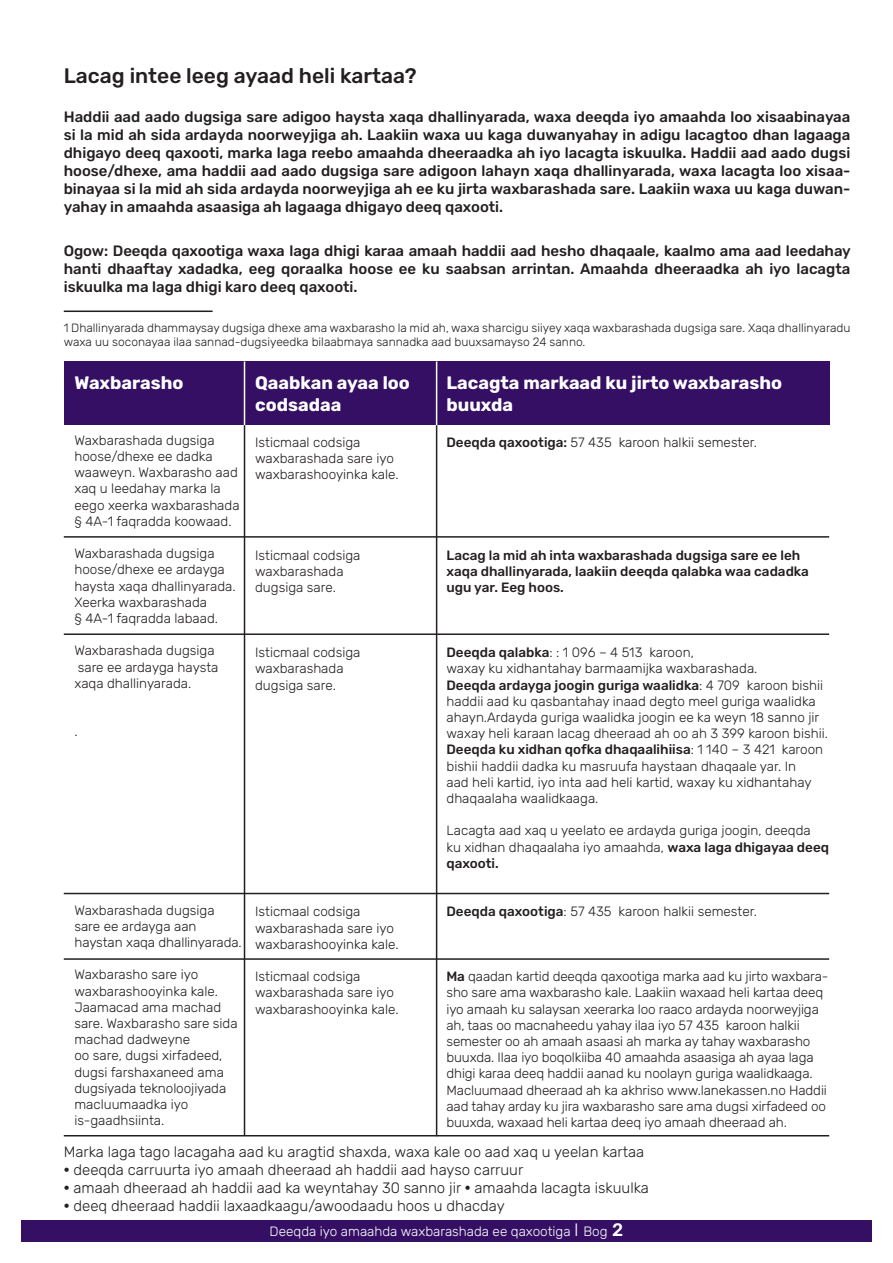
<style>
.page{position:relative;width:893px;height:1263px;background:#fff}
.page>*{position:absolute;margin:0;border:0;box-sizing:border-box;transform-origin:0 0}
.t1{font:500 21px "Rubik";color:#231f20}
.t2{font:700 18px/21.6px "Rubik";color:#fff}
.t3{font:500 15px/18px "Rubik";color:#231f20;text-align:justify}
.t4{font:300 15px "Rubik";color:#231f20}
.t5{font:300 13.5px/16.2px "Rubik";color:#231f20}
.t6{font:500 13.5px/16.2px "Rubik";color:#231f20}
.t7{font:300 13.5px "Rubik";color:#fff}
.t8{font:300 12px/14.4px "Rubik";color:#231f20}
.s1{font-weight:500}
.s2{font-weight:900}
.s3{font-size:18px}
.s4{font-weight:500;font-size:18px}
</style>
<div class="page">
<div style="left:64px;top:361px;width:765px;height:64px;background:#340f63"></div>
<hr style="left:64px;top:893px;width:765px;height:1px;background:#231f20">
<hr style="left:64px;top:958px;width:765px;height:2px;background:#231f20">
<hr style="left:64px;top:1135px;width:765px;height:1px;background:#231f20">
<hr style="left:244px;top:361px;width:1px;height:774px;background:#231f20">
<hr style="left:436px;top:361px;width:1px;height:775px;background:#231f20">
<hr style="left:244px;top:361px;width:1px;height:64px;background:#fff">
<hr style="left:436px;top:361px;width:1px;height:64px;background:#fff">
<div style="left:21px;top:1220px;width:851px;height:22px;background:#340f63"></div>
<hr style="left:64px;top:633px;width:765px;height:2px;background:#231f20">
<hr style="left:64px;top:310px;width:149px;height:2px;background:#231f20">
<hr style="left:64px;top:536px;width:765px;height:2px;background:#231f20">
<p class="t1" style="left:64px;top:64px;width:354px">Lacag intee leeg ayaad heli kartaa?</p>
<p class="t3" style="left:64px;top:109px;width:788px">Haddii aad aado dugsiga sare adigoo haysta xaqa dhallinyarada, waxa deeqda iyo amaahda loo xisaabinayaa si la mid ah sida ardayda noorweyjiga ah. Laakiin waxa uu kaga duwanyahay in adigu lacagtoo dhan lagaaga dhigayo deeq qaxooti, marka laga reebo amaahda dheeraadka ah iyo lacagta iskuulka. Haddii aad aado dugsi hoose/dhexe, ama haddii aad aado dugsiga sare adigoon lahayn xaqa dhallinyarada, waxa lacagta loo xisaa&shy;binayaa si la mid ah sida ardayda noorweyjiga ah ee ku jirta waxbarashada sare. Laakiin waxa uu kaga duwan&shy;yahay in amaahda asaasiga ah lagaaga dhigayo deeq qaxooti.</p>
<p class="t3" style="left:64px;top:242px;width:789px">Ogow: Deeqda qaxootiga waxa laga dhigi karaa amaah haddii aad hesho dhaqaale, kaalmo ama aad leedahay hanti dhaaftay xadadka, eeg qoraalka hoose ee ku saabsan arrintan. Amaahda dheeraadka ah iyo lacagta iskuulka ma laga dhigi karo deeq qaxooti.</p>
<p class="t8" style="left:64px;top:321px;width:788px">1 Dhallinyarada dhammaysay dugsiga dhexe ama waxbarasho la mid ah, waxa sharcigu siiyey xaqa waxbarashada dugsiga sare. Xaqa dhallinyaradu waxa uu soconayaa ilaa sannad-dugsiyeedka bilaabmaya sannadka aad buuxsamayso 24 sanno.</p>
<p class="t2" style="left:74px;top:372px;width:111px">Waxbarasho</p>
<p class="t5" style="left:74px;top:432px;width:167px">Waxbarashada dugsiga hoose/dhexe ee dadka waaweyn. Waxbarasho aad xaq u leedahay marka la eego xeerka waxbarashada § 4A-1 faqradda koowaad.</p>
<p class="t5" style="left:74px;top:546px;width:163px">Waxbarashada dugsiga hoose/dhexe ee ardayga haysta xaqa dhallinyarada.<br>Xeerka waxbarashada</p>
<p class="t5" style="left:74px;top:610px;width:145px">§ 4A-1 faqradda labaad.</p>
<p class="t5" style="left:74px;top:643px;width:142px">Waxbarashada dugsiga</p>
<p class="t5" style="left:74px;top:659px;width:145px">sare ee ardayga haysta xaqa dhallinyarada.</p>
<p class="t5" style="left:74px;top:724px;width:5px">.</p>
<p class="t2" style="left:255px;top:372px;width:156px">Qaabkan ayaa loo codsadaa</p>
<p class="t5" style="left:255px;top:434px;width:107px">Isticmaal codsiga</p>
<p class="t5" style="left:255px;top:450px;width:145px">waxbarashada sare iyo waxbarashooyinka kale.</p>
<p class="t5" style="left:255px;top:547px;width:107px">Isticmaal codsiga</p>
<p class="t5" style="left:255px;top:564px;width:90px">waxbarashada</p>
<p class="t5" style="left:255px;top:580px;width:82px">dugsiga sare.</p>
<p class="t5" style="left:255px;top:645px;width:107px">Isticmaal codsiga</p>
<p class="t5" style="left:255px;top:661px;width:90px">waxbarashada</p>
<p class="t5" style="left:255px;top:677px;width:82px">dugsiga sare.</p>
<p class="t5" style="left:74px;top:902px;width:142px">Waxbarashada dugsiga</p>
<p class="t5" style="left:74px;top:918px;width:124px">sare ee ardayga aan</p>
<p class="t5" style="left:74px;top:934px;width:169px">haystan xaqa dhallinyarada.</p>
<p class="t5" style="left:74px;top:967px;width:125px">Waxbarasho sare iyo</p>
<p class="t5" style="left:74px;top:983px;width:145px">waxbarashooyinka kale.</p>
<p class="t5" style="left:74px;top:999px;width:165px">Jaamacad ama machad sare. Waxbarasho sare sida machad dadweyne</p>
<p class="t5" style="left:74px;top:1048px;width:151px">oo sare, dugsi xirfadeed, dugsi farshaxaneed ama</p>
<p class="t5" style="left:74px;top:1080px;width:153px">dugsiyada teknoloojiyada</p>
<p class="t5" style="left:74px;top:1096px;width:115px">macluumaadka iyo is-gaadhsiinta.</p>
<p class="t5" style="left:255px;top:904px;width:107px">Isticmaal codsiga</p>
<p class="t5" style="left:255px;top:920px;width:145px">waxbarashada sare iyo waxbarashooyinka kale.</p>
<p class="t5" style="left:255px;top:969px;width:107px">Isticmaal codsiga</p>
<p class="t5" style="left:255px;top:985px;width:145px">waxbarashada sare iyo waxbarashooyinka kale.</p>
<p class="t2" style="left:446px;top:372px;width:337px">Lacagta markaad ku jirto waxbarasho buuxda</p>
<p class="t5" style="left:446px;top:434px;width:312px"><span class="s1">Deeqda qaxootiga:</span> 57 435 karoon halkii semester.</p>
<p class="t6" style="left:446px;top:547px;width:364px">Lacag la mid ah inta waxbarashada dugsiga sare ee leh xaqa dhallinyarada, laakiin deeqda qalabka waa cadadka ugu yar. Eeg hoos.</p>
<p class="t5" style="left:446px;top:645px;width:249px"><span class="s1">Deeqda qalabka</span>: : 1 096 – 4 513 karoon,</p>
<p class="t5" style="left:446px;top:661px;width:312px">waxay ku xidhantahay barmaamijka waxbarashada.</p>
<p class="t5" style="left:446px;top:677px;width:383px"><span class="s1">Deeqda ardayga joogin guriga waalidka</span>: 4 709 karoon bishii haddii aad ku qasbantahay inaad degto meel guriga waalidka ahayn.Ardayda guriga waalidka joogin ee ka weyn 18 sanno jir waxay heli karaan lacag dheeraad ah oo ah 3 399 karoon bishii.</p>
<p class="t5" style="left:446px;top:742px;width:378px"><span class="s1">Deeqda ku xidhan qofka dhaqaalihiisa</span>: 1 140 – 3 421 karoon bishii haddii dadka ku masruufa haystaan dhaqaale yar. In<br>aad heli kartid, iyo inta aad heli kartid, waxay ku xidhantahay dhaqaalaha waalidkaaga.</p>
<p class="t5" style="left:446px;top:823px;width:366px">Lacagta aad xaq u yeelato ee ardayda guriga joogin, deeqda</p>
<p class="t5" style="left:446px;top:839px;width:384px">ku xidhan dhaqaalaha iyo amaahda, <span class="s1">waxa laga dhigayaa deeq qaxooti.</span></p>
<p class="t5" style="left:446px;top:904px;width:312px"><span class="s1">Deeqda qaxootiga</span>: 57 435 karoon halkii semester.</p>
<p class="t5" style="left:446px;top:969px;width:383px"><span class="s1">Ma</span> qaadan kartid deeqda qaxootiga marka aad ku jirto waxbara&shy;sho sare ama waxbarasho kale. Laakiin waxaad heli kartaa deeq iyo amaah ku salaysan xeerarka loo raaco ardayda noorweyjiga ah, taas oo macnaheedu yahay ilaa iyo 57 435 karoon halkii semester oo ah amaah asaasi ah marka ay tahay waxbarasho buuxda. Ilaa iyo boqolkiiba 40 amaahda asaasiga ah ayaa laga dhigi karaa deeq haddii aanad ku noolayn guriga waalidkaaga.<br>Macluumaad dheeraad ah ka akhriso www.lanekassen.no Haddii aad tahay arday ku jira waxbarasho sare ama dugsi xirfadeed oo buuxda, waxaad heli kartaa deeq iyo amaah dheeraad ah.</p>
<p class="t4" style="left:64px;top:1143px;width:582px">Marka laga tago lacagaha aad ku aragtid shaxda, waxa kale oo aad xaq u yeelan kartaa</p>
<p class="t4" style="left:64px;top:1161px;width:461px"><span class="s2">•</span> deeqda carruurta iyo amaah dheeraad ah haddii aad hayso carruur</p>
<p class="t4" style="left:64px;top:1179px;width:587px"><span class="s2">•</span> amaah dheeraad ah haddii aad ka weyntahay 30 sanno jir <span class="s2">•</span> amaahda lacagta iskuulka</p>
<p class="t4" style="left:64px;top:1197px;width:442px"><span class="s2">•</span> deeq dheeraad haddii laxaadkaagu/awoodaadu hoos u dhacday</p>
<p class="t7" style="left:270px;top:1224px;width:355px">Deeqda iyo amaahda waxbarashada ee qaxootiga <span class="s3">I</span> Bog <span class="s4">2</span></p>
</div>
